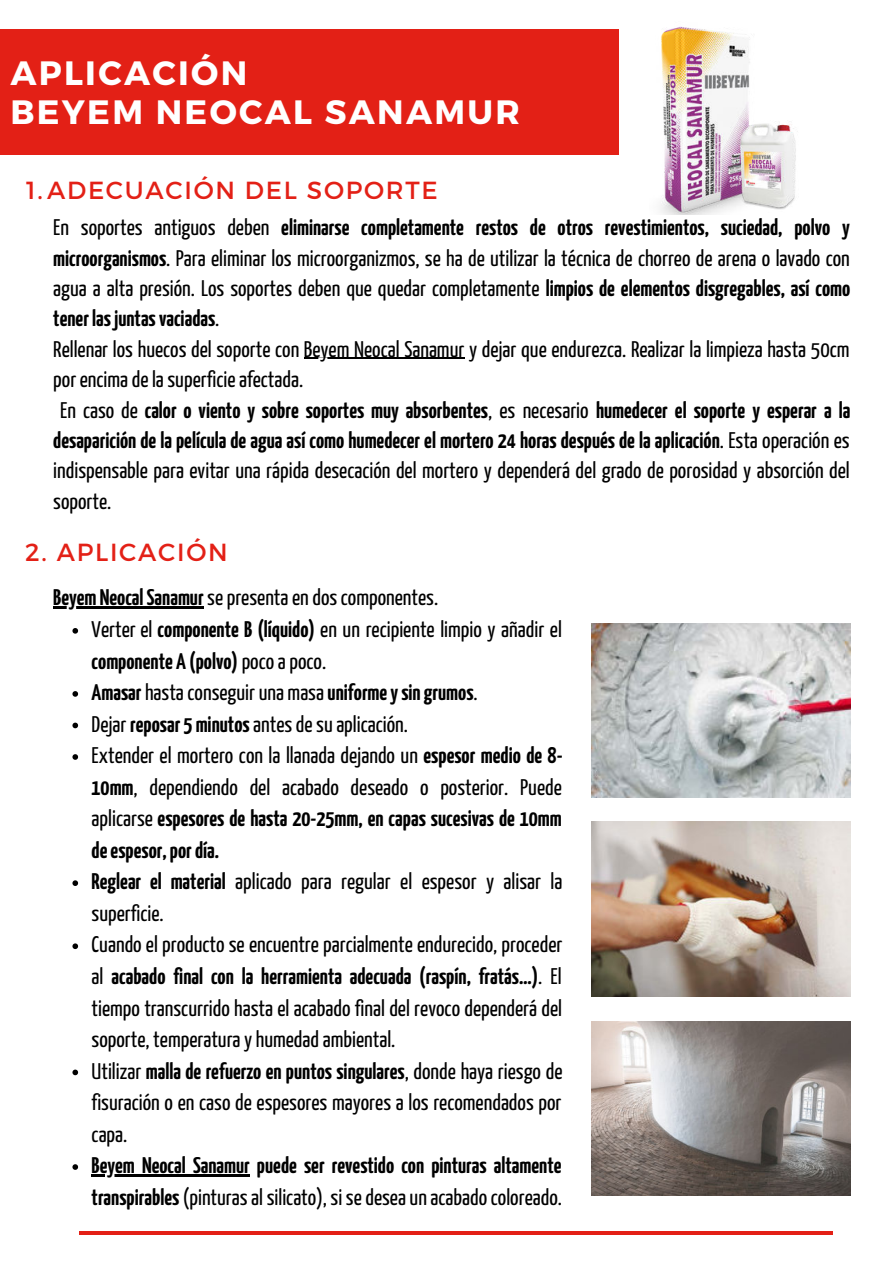
<style>
.page{position:relative;width:894px;height:1264px;background:#fff}
.page>*{position:absolute;margin:0;border:0;box-sizing:border-box;transform-origin:0 0}
.t1{font:700 33.75px/39.5px "Montserrat";letter-spacing:.07em;color:#fff}
.t2{font:24.75px "Montserrat";letter-spacing:.07em;color:#e32016}
.t3{font:22.5px/31.5px "Yanone Kaffeesatz";color:#000}
.t4{font:700 22.5px/31.5px "Yanone Kaffeesatz";color:#000}
.s1{font-weight:400}
.s2{font-weight:700}
</style>
<div class="page">
<hr style="left:79px;top:1231px;width:753px;height:3px;background:#e32016">
<div style="left:0;top:29px;width:619px;height:125px;background:#e32016"></div>
<img style="left:660px;top:26px;width:136px;height:188px">
<img style="left:591px;top:623px;width:259px;height:175px">
<img style="left:591px;top:821px;width:259px;height:175px">
<img style="left:591px;top:1021px;width:259px;height:174px">
<svg style="left:72px;top:628px;width:6px;height:5px"></svg>
<svg style="left:72px;top:691px;width:6px;height:5px"></svg>
<svg style="left:72px;top:722px;width:6px;height:6px"></svg>
<svg style="left:72px;top:754px;width:6px;height:5px"></svg>
<svg style="left:72px;top:880px;width:6px;height:6px"></svg>
<svg style="left:72px;top:943px;width:6px;height:6px"></svg>
<svg style="left:72px;top:1069px;width:6px;height:6px"></svg>
<svg style="left:72px;top:1164px;width:6px;height:5px"></svg>
<hr style="left:92px;top:1174px;width:158px;height:2px;background:#000">
<hr style="left:53px;top:606px;width:151px;height:3px;background:#000">
<hr style="left:304px;top:358px;width:160px;height:1px;background:#000">
<h1 class="t1" style="left:10px;top:53px;width:511px">APLICACIÓN<br>BEYEM NEOCAL SANAMUR</h1>
<p class="t2" style="left:26px;top:175px;width:413px">1.ADECUACIÓN DEL SOPORTE</p>
<p class="t4" style="left:53px;top:210px;width:797px"><span class="s1">En soportes antiguos deben</span> eliminarse completamente restos de otros revestimientos, suciedad, polvo y</p>
<p class="t3" style="left:53px;top:241px;width:797px"><span class="s2">microorganismos</span>. Para eliminar los microorganizmos, se ha de utilizar la técnica de chorreo de arena o lavado con</p>
<p class="t3" style="left:53px;top:271px;width:798px">agua a alta presión. Los soportes deben que quedar completamente <span class="s2">limpios de elementos disgregables, así como</span></p>
<p class="t4" style="left:53px;top:302px;width:167px">tener las juntas vaciadas<span class="s1">.</span></p>
<p class="t3" style="left:53px;top:332px;width:797px">Rellenar los huecos del soporte con Beyem Neocal Sanamur y dejar que endurezca. Realizar la limpieza hasta 50cm</p>
<p class="t3" style="left:53px;top:362px;width:251px">por encima de la superficie afectada.</p>
<p class="t4" style="left:60px;top:393px;width:791px"><span class="s1">En caso de</span> calor o viento y sobre soportes muy absorbentes<span class="s1">, es necesario</span> humedecer el soporte y esperar a la</p>
<p class="t4" style="left:53px;top:423px;width:797px">desaparición de la película de agua así como humedecer el mortero 24 horas después de la aplicación<span class="s1">. Esta operación es</span></p>
<p class="t3" style="left:53px;top:454px;width:797px">indispensable para evitar una rápida desecación del mortero y dependerá del grado de porosidad y absorción del</p>
<p class="t3" style="left:53px;top:484px;width:60px">soporte.</p>
<p class="t2" style="left:25px;top:537px;width:204px">2. APLICACIÓN</p>
<p class="t3" style="left:53px;top:580px;width:386px"><span class="s2">Beyem Neocal Sanamur</span> se presenta en dos componentes.</p>
<p class="t3" style="left:92px;top:612px;width:472px">Verter el <span class="s2">componente B (líquido)</span> en un recipiente limpio y añadir el <span class="s2">componente A (polvo)</span> poco a poco.<br><span class="s2">Amasar</span> hasta conseguir una masa <span class="s2">uniforme y sin grumos</span>.<br>Dejar <span class="s2">reposar 5 minutos</span> antes de su aplicación.<br>Extender el mortero con la llanada dejando un <span class="s2">espesor medio de 8- 10mm</span>, dependiendo del acabado deseado o posterior. Puede aplicarse <span class="s2">espesores de hasta 20-25mm, en capas sucesivas de 10mm de espesor, por día.<br>Reglear el material</span> aplicado para regular el espesor y alisar la superficie.<br>Cuando el producto se encuentre parcialmente endurecido, proceder al <span class="s2">acabado final con la herramienta adecuada (raspín, fratás…)</span>. El tiempo transcurrido hasta el acabado final del revoco dependerá del soporte, temperatura y humedad ambiental.<br>Utilizar <span class="s2">malla de refuerzo en puntos singulares</span>, donde haya riesgo de fisuración o en caso de espesores mayores a los recomendados por capa.</p>
<p class="t4" style="left:92px;top:1148px;width:472px">Beyem Neocal Sanamur puede ser revestido con pinturas altamente transpirables <span class="s1">(pinturas al silicato), si se desea un acabado coloreado.</span></p>
</div>
